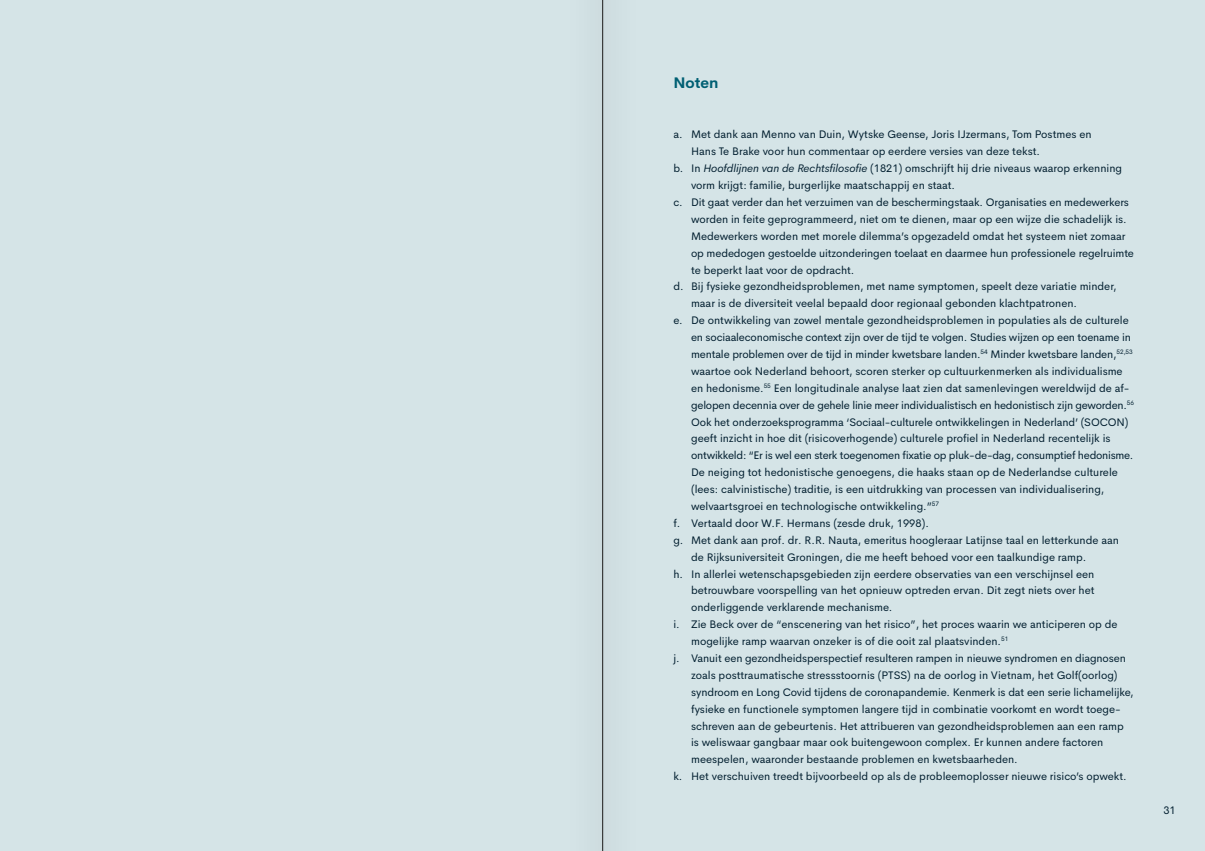
<style>
.page{position:relative;width:1205px;height:851px;background:#fff}
.page>*{position:absolute;margin:0;border:0;box-sizing:border-box;transform-origin:0 0}
.t1{font:700 15px "Cerebri Sans";color:#005f73}
.t2{font:11px "Cerebri Sans";color:#001d2e}
.t3{font:11px "Cerebri Sans";letter-spacing:-.02em;color:#001d2e}
.s1{font-style:italic}
</style>
<div class="page">
<div style="left:0;top:0;width:1205px;height:850px;background:#d5e4e7"></div>
<div style="left:602px;top:0;width:36px;height:850px;background:#d1e0e3"></div>
<hr style="left:602px;top:0;width:1px;height:850px;background:#1d1d1b">
<h1 class="t1" style="left:673px;top:70px;width:47px">Noten</h1>
<p class="t2" style="left:673px;top:126px;width:420px">a. Met dank aan Menno van Duin, Wytske Geense, Joris IJzermans, Tom Postmes en</p>
<p class="t2" style="left:691px;top:143px;width:350px">Hans Te Brake voor hun commentaar op eerdere versies van deze tekst.</p>
<p class="t2" style="left:673px;top:160px;width:450px">b. In <span class="s1">Hoofdlijnen van de Rechtsfilosofie</span> (1821) omschrijft hij drie niveaus waarop erkenning</p>
<p class="t2" style="left:691px;top:176px;width:266px">vorm krijgt: familie, burgerlijke maatschappij en staat.</p>
<p class="t2" style="left:673px;top:193px;width:457px">c. Dit gaat verder dan het verzuimen van de beschermingstaak. Organisaties en medewerkers</p>
<p class="t2" style="left:691px;top:210px;width:437px">worden in feite geprogrammeerd, niet om te dienen, maar op een wijze die schadelijk is.</p>
<p class="t2" style="left:691px;top:227px;width:436px">Medewerkers worden met morele dilemma’s opgezadeld omdat het systeem niet zomaar</p>
<p class="t2" style="left:691px;top:244px;width:444px">op mededogen gestoelde uitzonderingen toelaat en daarmee hun professionele regelruimte</p>
<p class="t2" style="left:691px;top:261px;width:165px">te beperkt laat voor de opdracht.</p>
<p class="t2" style="left:673px;top:278px;width:445px">d. Bij fysieke gezondheidsproblemen, met name symptomen, speelt deze variatie minder,</p>
<p class="t2" style="left:691px;top:295px;width:387px">maar is de diversiteit veelal bepaald door regionaal gebonden klachtpatronen.</p>
<p class="t2" style="left:673px;top:311px;width:457px">e. De ontwikkeling van zowel mentale gezondheidsproblemen in populaties als de culturele</p>
<p class="t2" style="left:691px;top:328px;width:441px">en sociaaleconomische context zijn over de tijd te volgen. Studies wijzen op een toename in</p>
<p class="t2" style="left:691px;top:345px;width:443px">mentale problemen over de tijd in minder kwetsbare landen.<sup>54</sup> Minder kwetsbare landen,<sup>52,53</sup></p>
<p class="t2" style="left:691px;top:362px;width:433px">waartoe ook Nederland behoort, scoren sterker op cultuurkenmerken als individualisme</p>
<p class="t2" style="left:691px;top:379px;width:440px">en hedonisme.<sup>55</sup> Een longitudinale analyse laat zien dat samenlevingen wereldwijd de af-</p>
<p class="t3" style="left:691px;top:396px;width:444px">gelopen decennia over de gehele linie meer individualistisch en hedonistisch zijn geworden.<sup>56</sup></p>
<p class="t2" style="left:691px;top:413px;width:439px">Ook het onderzoeksprogramma ‘Sociaal-culturele ontwikkelingen in Nederland’ (SOCON)</p>
<p class="t2" style="left:691px;top:430px;width:421px">geeft inzicht in hoe dit (risicoverhogende) culturele profiel in Nederland recentelijk is</p>
<p class="t3" style="left:691px;top:446px;width:444px">ontwikkeld: “Er is wel een sterk toegenomen fixatie op pluk-de-dag, consumptief hedonisme.</p>
<p class="t2" style="left:691px;top:463px;width:428px">De neiging tot hedonistische genoegens, die haaks staan op de Nederlandse culturele</p>
<p class="t2" style="left:691px;top:480px;width:415px">(lees: calvinistische) traditie, is een uitdrukking van processen van individualisering,</p>
<p class="t2" style="left:691px;top:497px;width:249px">welvaartsgroei en technologische ontwikkeling.”<sup>57</sup></p>
<p class="t2" style="left:673px;top:514px;width:257px">f. Vertaald door W.F. Hermans (zesde druk, 1998).</p>
<p class="t2" style="left:673px;top:531px;width:447px">g. Met dank aan prof. dr. R.R. Nauta, emeritus hoogleraar Latijnse taal en letterkunde aan</p>
<p class="t2" style="left:691px;top:548px;width:397px">de Rijksuniversiteit Groningen, die me heeft behoed voor een taalkundige ramp.</p>
<p class="t2" style="left:673px;top:565px;width:422px">h. In allerlei wetenschapsgebieden zijn eerdere observaties van een verschijnsel een</p>
<p class="t2" style="left:691px;top:581px;width:405px">betrouwbare voorspelling van het opnieuw optreden ervan. Dit zegt niets over het</p>
<p class="t2" style="left:691px;top:598px;width:203px">onderliggende verklarende mechanisme.</p>
<p class="t2" style="left:673px;top:615px;width:446px">i. Zie Beck over de “enscenering van het risico”, het proces waarin we anticiperen op de</p>
<p class="t2" style="left:691px;top:632px;width:319px">mogelijke ramp waarvan onzeker is of die ooit zal plaatsvinden.<sup>51</sup></p>
<p class="t2" style="left:673px;top:649px;width:454px">j. Vanuit een gezondheidsperspectief resulteren rampen in nieuwe syndromen en diagnosen</p>
<p class="t2" style="left:691px;top:666px;width:428px">zoals posttraumatische stressstoornis (PTSS) na de oorlog in Vietnam, het Golf(oorlog)</p>
<p class="t2" style="left:691px;top:683px;width:444px">syndroom en Long Covid tijdens de coronapandemie. Kenmerk is dat een serie lichamelijke,</p>
<p class="t2" style="left:691px;top:700px;width:431px">fysieke en functionele symptomen langere tijd in combinatie voorkomt en wordt toege-</p>
<p class="t2" style="left:691px;top:716px;width:434px">schreven aan de gebeurtenis. Het attribueren van gezondheidsproblemen aan een ramp</p>
<p class="t2" style="left:691px;top:733px;width:414px">is weliswaar gangbaar maar ook buitengewoon complex. Er kunnen andere factoren</p>
<p class="t2" style="left:691px;top:750px;width:328px">meespelen, waaronder bestaande problemen en kwetsbaarheden.</p>
<p class="t2" style="left:673px;top:767px;width:455px">k. Het verschuiven treedt bijvoorbeeld op als de probleemoplosser nieuwe risico’s opwekt.</p>
<p class="t2" style="left:1163px;top:801px;width:14px">31</p>
</div>
